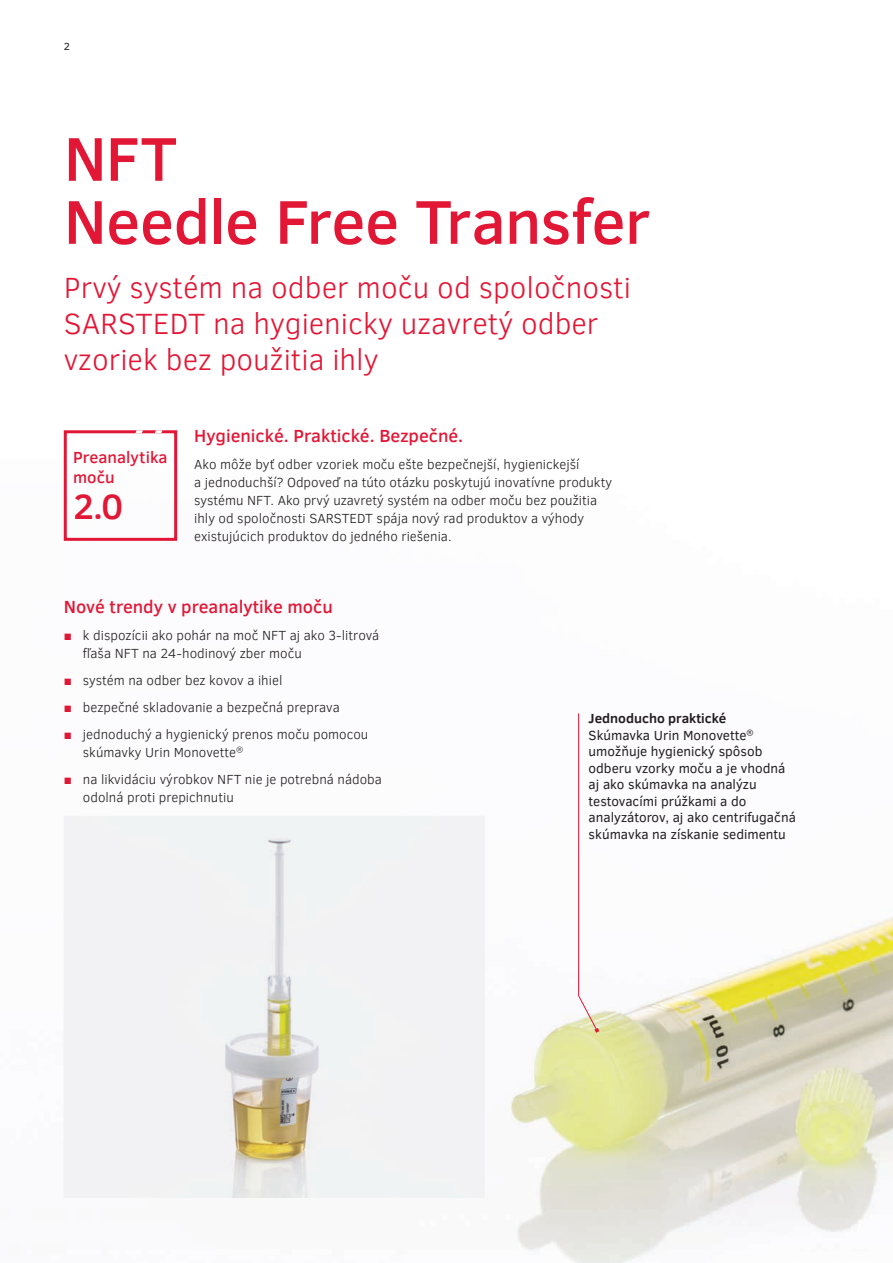
<style>
.page{position:relative;width:893px;height:1263px;background:#fff}
.page>*{position:absolute;margin:0;border:0;box-sizing:border-box;transform-origin:0 0}
.t1{font:500 63px/63px "Clear Sans";letter-spacing:-.01em;color:#e21736}
.t2{font:500 36px "Clear Sans";color:#e21736}
.t3{font:300 30px/36px "Clear Sans";color:#e21736}
.t4{font:500 18px "Clear Sans";color:#e21736}
.t5{font:500 16.5px/19.8px "Clear Sans";color:#e21736}
.t6{font:300 13.5px/18px "Clear Sans";color:#231f20}
.t7{font:13.5px/16.5px "Clear Sans";color:#231f20}
.t8{font:10.5px "Clear Sans";color:#231f20}
.s1{font-weight:400;color:#e21736}
.s2{font-weight:700}
</style>
<div class="page">
<img style="left:63px;top:430px;width:830px;height:833px">
<img style="left:64px;top:816px;width:421px;height:382px">
<svg style="left:578px;top:713px;width:21px;height:320px"></svg>
<div style="left:64px;top:430px;width:113px;height:111px;border:3px solid #e21736"></div>
<svg style="left:135px;top:430px;width:8px;height:3px"></svg>
<svg style="left:155px;top:430px;width:7px;height:3px"></svg>
<p class="t8" style="left:64px;top:39px;width:8px">2</p>
<h1 class="t1" style="left:64px;top:126px;width:588px">NFT<br>Needle Free Transfer</h1>
<h3 class="t3" style="left:64px;top:269px;width:569px">Prvý systém na odber moču od spoločnosti<br>SARSTEDT na hygienicky uzavretý odber vzoriek bez použitia ihly</h3>
<p class="t5" style="left:73px;top:447px;width:96px">Preanalytika moču</p>
<h2 class="t2" style="left:73px;top:481px;width:52px">2.0</h2>
<h3 class="t4" style="left:194px;top:423px;width:271px">Hygienické. Praktické. Bezpečné.</h3>
<p class="t6" style="left:194px;top:455px;width:419px">Ako môže byť odber vzoriek moču ešte bezpečnejší, hygienickejší<br>a jednoduchší? Odpoveď na túto otázku poskytujú inovatívne produkty systému NFT. Ako prvý uzavretý systém na odber moču bez použitia ihly od spoločnosti SARSTEDT spája nový rad produktov a výhody existujúcich produktov do jedného riešenia.</p>
<h3 class="t4" style="left:64px;top:594px;width:271px">Nové trendy v preanalytike moču</h3>
<p class="t6" style="left:83px;top:626px;width:298px;text-indent:-19px"><span class="s1">■</span> k dispozícii ako pohár na moč NFT aj ako 3-litrová fľaša NFT na 24-hodinový zber moču</p>
<p class="t6" style="left:64px;top:671px;width:220px"><span class="s1">■</span> systém na odber bez kovov a ihiel</p>
<p class="t6" style="left:64px;top:698px;width:278px"><span class="s1">■</span> bezpečné skladovanie a bezpečná preprava</p>
<p class="t6" style="left:83px;top:725px;width:287px;text-indent:-19px"><span class="s1">■</span> jednoduchý a hygienický prenos moču pomocou skúmavky Urin Monovette<sup>®</sup></p>
<p class="t6" style="left:83px;top:770px;width:301px;text-indent:-19px"><span class="s1">■</span> na likvidáciu výrobkov NFT nie je potrebná nádoba odolná proti prepichnutiu</p>
<p class="t7" style="left:589px;top:710px;width:209px"><span class="s2">Jednoducho praktické<br></span>Skúmavka Urin Monovette<sup>® </sup>umožňuje hygienický spôsob odberu vzorky moču a je vhodná aj ako skúmavka na analýzu testovacími prúžkami a do analyzátorov, aj ako centrifugačná skúmavka na získanie sedimentu</p>
</div>
